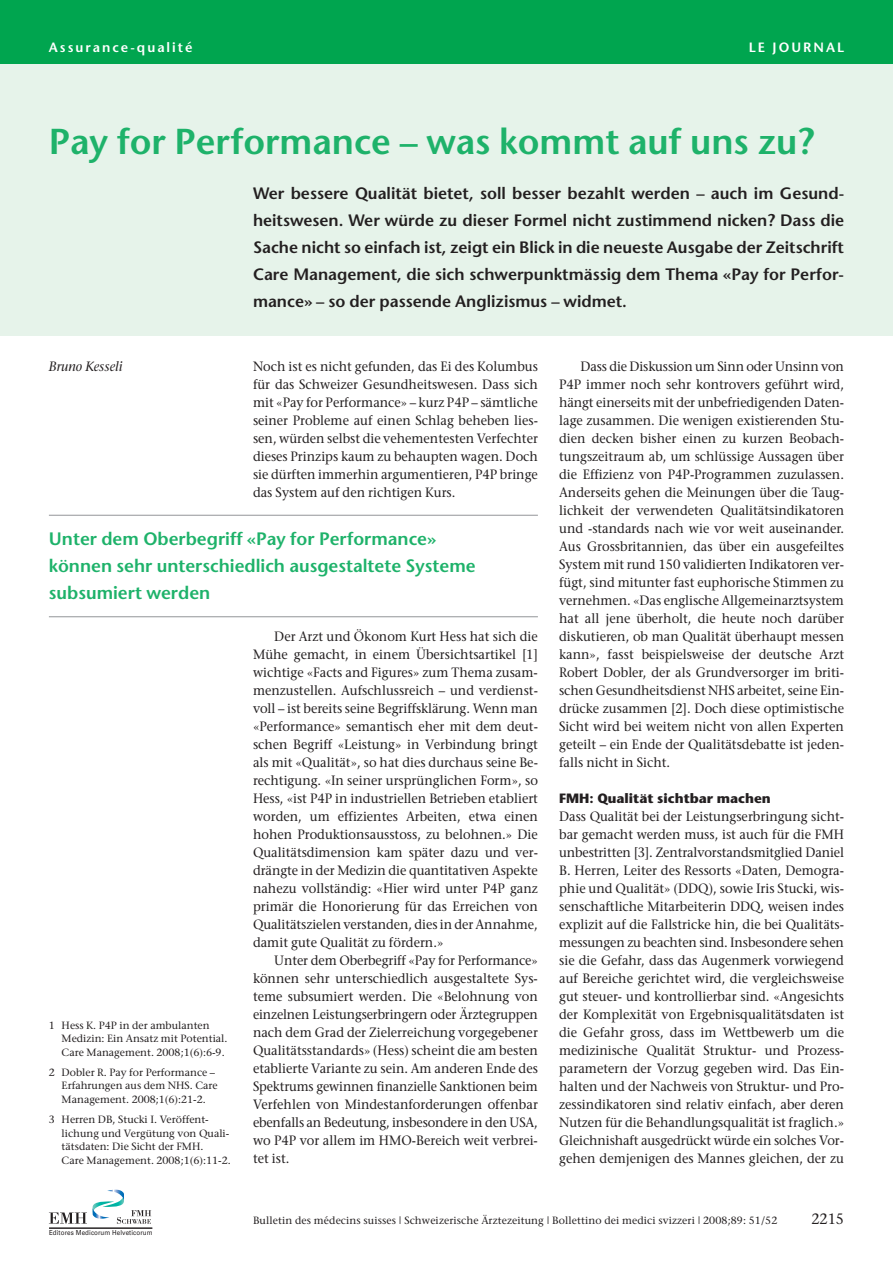
<style>
.page{position:relative;width:893px;height:1263px;background:#fff}
.page>*{position:absolute;margin:0;border:0;box-sizing:border-box;transform-origin:0 0}
.t1{font:600 36px "Stone Sans";color:#1eb26a}
.t2{font:600 18px/27px "Stone Sans";color:#1eb26a}
.t3{font:600 16.5px/27px "Stone Sans";color:#231f20;text-align:justify}
.t4{font:15px "Stone Serif";color:#231f20;scale:.95 1}
.t5{font:13.5px/18px "Stone Serif";color:#231f20;text-align:justify;scale:.95 1}
.t6{font:600 13.5px "Stone Sans";letter-spacing:.15em;color:#fff}
.t7{font:700 13.5px "Stone Sans";color:#231f20}
.t8{font:italic 13.5px "Stone Serif";color:#231f20;scale:.95 1}
.t9{font:10.5px/13.5px "Stone Serif";color:#231f20}
.t10{font:6.9px "Univers";letter-spacing:.015em;color:#231f20;scale:.9 1}
</style>
<div class="page">
<div style="left:0;top:60px;width:893px;height:276px;background:#e6f3ea"></div>
<div style="left:0;top:0;width:893px;height:64px;background:#00a54f"></div>
<svg style="left:49px;top:1189px;width:102px;height:35px"></svg>
<hr style="left:49px;top:1228px;width:103px;height:1px;background:#231f20">
<hr style="left:49px;top:515px;width:489px;height:1px;background:#939598">
<hr style="left:49px;top:616px;width:489px;height:1px;background:#939598">
<p class="t6" style="left:49px;top:42px;width:145px">Assurance-qualité</p>
<p class="t6" style="left:749px;top:42px;width:97px">LE JOURNAL</p>
<h1 class="t1" style="left:49px;top:127px;width:767px">Pay for Performance – was kommt auf uns zu?</h1>
<p class="t3" style="left:253px;top:181px;width:593px">Wer bessere Qualität bietet, soll besser bezahlt werden – auch im Gesund&shy;heitswesen. Wer würde zu dieser Formel nicht zustimmend nicken? Dass die Sache nicht so einfach ist, zeigt ein Blick in die neueste Ausgabe der Zeitschrift Care Management, die sich schwerpunktmässig dem Thema «Pay for Perfor&shy;mance» – so der passende Anglizismus – widmet.</p>
<p class="t8" style="left:49px;top:361px;width:79px">Bruno Kesseli</p>
<p class="t5" style="left:253px;top:359px;width:301px">Noch ist es nicht gefunden, das Ei des Kolumbus für das Schweizer Gesundheitswesen. Dass sich mit «Pay for Performance» – kurz P4P – sämtliche seiner Probleme auf einen Schlag beheben lies&shy;sen, würden selbst die vehementesten Verfechter dieses Prinzips kaum zu behaupten wagen. Doch sie dürften immerhin argumentieren, P4P bringe das System auf den richtigen Kurs.</p>
<h2 class="t2" style="left:49px;top:527px;width:428px">Unter dem Oberbegriff «Pay for Performance» können sehr unterschiedlich ausgestaltete Systeme subsumiert werden</h2>
<p class="t9" style="left:62px;top:1019px;width:167px;text-indent:-13px">1 Hess K. P4P in der ambulanten<br>Medizin: Ein Ansatz mit Potential.<br>Care Management. 2008;1(6):6-9.</p>
<p class="t9" style="left:62px;top:1066px;width:158px;text-indent:-13px">2 Dobler R. Pay for Performance –<br>Erfahrungen aus dem NHS. Care<br>Management. 2008;1(6):21-2.</p>
<p class="t9" style="left:62px;top:1114px;width:171px;text-indent:-13px">3 Herren DB, Stucki I. Veröffent - lichung und Vergütung von Quali&shy;tätsdaten: Die Sicht der FMH.<br>Care Management. 2008;1(6):11-2.</p>
<p class="t5" style="left:253px;top:629px;width:301px;text-indent:21px">Der Arzt und Ökonom Kurt Hess hat sich die Mühe gemacht, in einem Übersichtsartikel [1] wichtige «Facts and Figures» zum Thema zusam&shy;menzustellen. Aufschlussreich – und verdienst&shy;voll – ist bereits seine Begriffsklärung. Wenn man «Performance» semantisch eher mit dem deut&shy;schen Begriff «Leistung» in Verbindung bringt als mit «Qualität», so hat dies durchaus seine Be&shy;rechtigung. «In seiner ursprünglichen Form», so Hess, «ist P4P in industriellen Betrieben etabliert worden, um effizientes Arbeiten, etwa einen hohen Produktionsausstoss, zu belohnen.» Die Qualitätsdimension kam später dazu und ver&shy;drängte in der Medizin die quantitativen Aspekte nahezu vollständig: «Hier wird unter P4P ganz primär die Honorierung für das Erreichen von Qualitätszielen verstanden, dies in der Annahme, damit gute Qualität zu fördern.»</p>
<p class="t5" style="left:253px;top:953px;width:301px;text-indent:21px">Unter dem Oberbegriff «Pay for Performance» können sehr unterschiedlich ausgestaltete Sys&shy;teme subsumiert werden. Die «Belohnung von einzelnen Leistungserbringern oder Ärztegruppen nach dem Grad der Zielerreichung vorgegebener Qualitätsstandards» (Hess) scheint die am besten etablierte Variante zu sein. Am anderen Ende des Spektrums gewinnen finanzielle Sanktionen beim Verfehlen von Mindestanforderungen offenbar eben falls an Bedeutung, insbesondere in den USA, wo P4P vor allem im HMO-Bereich weit verbrei&shy;tet ist.</p>
<p class="t5" style="left:559px;top:359px;width:301px;text-indent:21px">Dass die Diskussion um Sinn oder Unsinn von P4P immer noch sehr kontrovers geführt wird, hängt einerseits mit der unbefriedigenden Daten - lage zusammen. Die wenigen existierenden Stu&shy;dien decken bisher einen zu kurzen Beobach&shy;tungszeitraum ab, um schlüssige Aussagen über die Effizienz von P4P-Programmen zuzulassen.<br>Ander seits gehen die Meinungen über die Taug&shy;lichkeit der verwendeten Qualitätsindikatoren und -standards nach wie vor weit auseinander.<br>Aus Grossbritannien, das über ein ausgefeiltes System mit rund 150 validierten Indikatoren ver&shy;fügt, sind mitunter fast euphorische Stimmen zu vernehmen. «Das englische Allgemeinarztsystem hat all jene überholt, die heute noch darüber diskutieren, ob man Qualität überhaupt messen kann», fasst beispielsweise der deutsche Arzt Robert Dobler, der als Grundversorger im briti&shy;schen Gesundheitsdienst NHS arbeitet, seine Ein&shy;drücke zusammen [2]. Doch diese optimistische Sicht wird bei weitem nicht von allen Experten geteilt – ein Ende der Qualitätsdebatte ist jeden&shy;falls nicht in Sicht.</p>
<p class="t7" style="left:559px;top:793px;width:213px">FMH: Qualität sichtbar machen</p>
<p class="t5" style="left:559px;top:809px;width:301px">Dass Qualität bei der Leistungserbringung sicht&shy;bar gemacht werden muss, ist auch für die FMH unbestritten [3]. Zentralvorstandsmitglied Daniel B. Herren, Leiter des Ressorts «Daten, Demogra&shy;phie und Qualität» (DDQ), sowie Iris Stucki, wis&shy;senschaftliche Mitarbeiterin DDQ, weisen indes explizit auf die Fallstricke hin, die bei Qualitäts&shy;messungen zu beachten sind. Insbesondere sehen sie die Gefahr, dass das Augenmerk vorwiegend auf Bereiche gerichtet wird, die vergleichsweise gut steuer- und kontrollierbar sind. «Angesichts der Komplexität von Ergebnisqualitätsdaten ist die Gefahr gross, dass im Wettbewerb um die medizinische Qualität Struktur- und Prozess - parametern der Vorzug gegeben wird. Das Ein&shy;halten und der Nachweis von Struktur- und Pro&shy;zessindikatoren sind relativ einfach, aber deren Nutzen für die Behandlungsqualität ist fraglich.» Gleichnishaft ausgedrückt würde ein solches Vor&shy;gehen demjenigen des Mannes gleichen, der zu</p>
<p class="t10" style="left:49px;top:1229px;width:117px">Editores Medicorum Helveticorum</p>
<p class="t9" style="left:253px;top:1214px;width:526px">Bulletin des médecins suisses | Schweizerische Ärztezeitung | Bollettino dei medici svizzeri | 2008;89: 51/52</p>
<p class="t4" style="left:811px;top:1213px;width:36px">2215</p>
</div>
